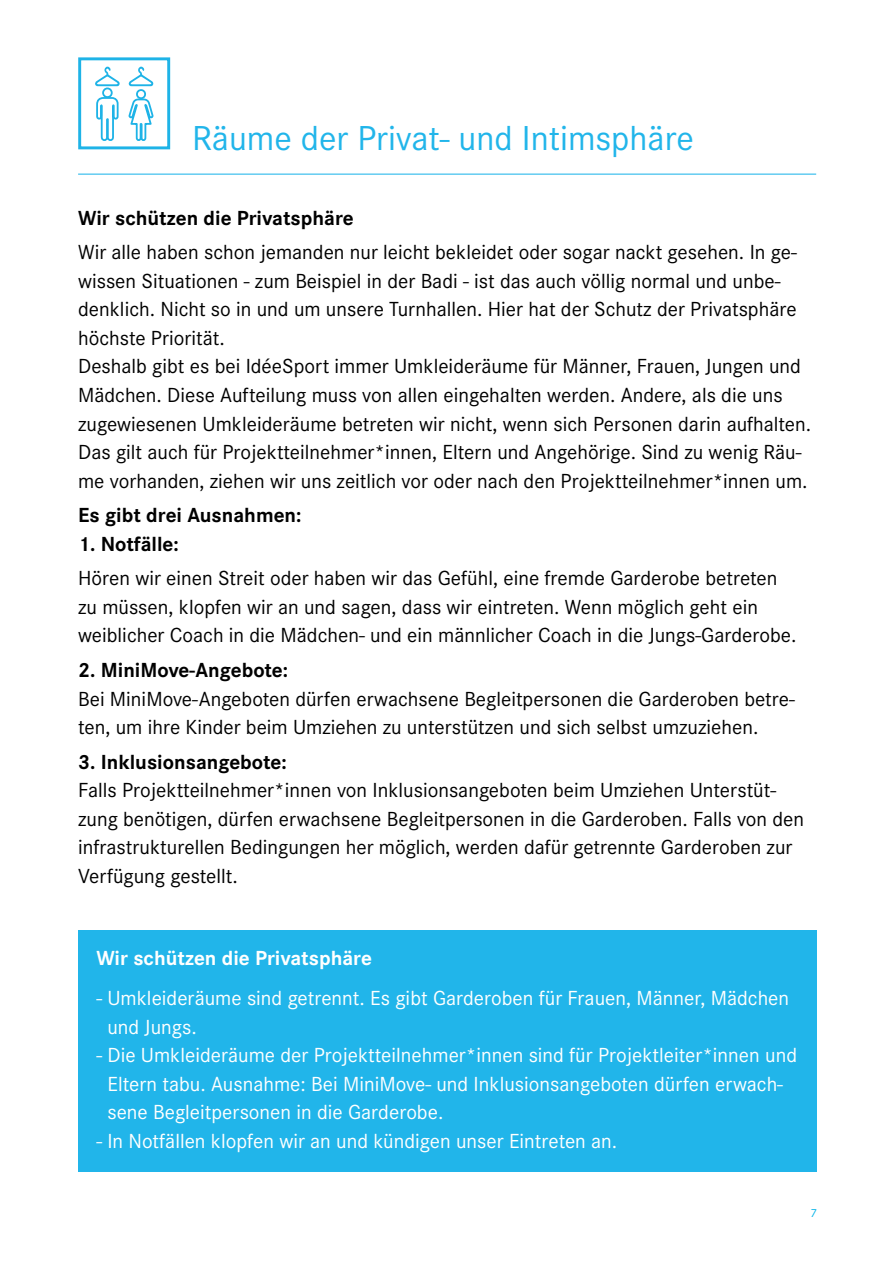
<style>
.page{position:relative;width:893px;height:1263px;background:#fff}
.page>*{position:absolute;margin:0;border:0;box-sizing:border-box;transform-origin:0 0}
.t1{font:36px "Corporate S";color:#21b5ea}
.t2{font:21.15px/28.5px "Corporate S";color:#000}
.t3{font:21.15px/28.5px "Corporate S";color:#fff}
.t4{font:700 21.15px "Corporate S";color:#000}
.t5{font:700 21.15px "Corporate S";color:#fff}
.t6{font:12.9px "Myriad Pro";color:#1eb3e7}
.t7{font:12px "Corporate S";color:#00b2e7}
</style>
<div class="page">
<hr style="left:78px;top:174px;width:738px;height:1px;background:#21b5ea">
<div style="left:78px;top:931px;width:738px;height:241px;background:#21b5ea"></div>
<div style="left:78px;top:57px;width:92px;height:92px;border:3px solid #1eb3e7"></div>
<svg style="left:129px;top:67px;width:25px;height:19px"></svg>
<svg style="left:128px;top:98px;width:26px;height:43px"></svg>
<div style="left:136px;top:89px;width:10px;height:10px;border:2px solid #1eb3e7;border-radius:50%"></div>
<svg style="left:95px;top:67px;width:25px;height:74px"></svg>
<div style="left:102px;top:87px;width:11px;height:11px;border:2px solid #1eb3e7;border-radius:50%"></div>
<h1 class="t1" style="left:192px;top:117px;width:503px">Räume der Privat- und Intimsphäre</h1>
<p class="t4" style="left:78px;top:206px;width:277px">Wir schützen die Privatsphäre</p>
<p class="t2" style="left:78px;top:238px;width:735px">Wir alle haben schon jemanden nur leicht bekleidet oder sogar nackt gesehen. In ge&shy;wissen Situationen - zum Beispiel in der Badi - ist das auch völlig normal und unbe&shy;denklich. Nicht so in und um unsere Turnhallen. Hier hat der Schutz der Privatsphäre höchste Priorität.<br>Deshalb gibt es bei IdéeSport immer Umkleideräume für Männer, Frauen, Jungen und Mädchen. Diese Aufteilung muss von allen eingehalten werden. Andere, als die uns zugewiesenen Umkleideräume betreten wir nicht, wenn sich Personen darin aufhalten.<br>Das gilt auch für Projektteilnehmer*innen, Eltern und Angehörige. Sind zu wenig Räu&shy;me vorhanden, ziehen wir uns zeitlich vor oder nach den Projektteilnehmer*innen um.</p>
<p class="t4" style="left:78px;top:503px;width:225px">Es gibt drei Ausnahmen:</p>
<p class="t4" style="left:78px;top:532px;width:102px">1. Notfälle:</p>
<p class="t2" style="left:78px;top:564px;width:720px">Hören wir einen Streit oder haben wir das Gefühl, eine fremde Garderobe betreten zu müssen, klopfen wir an und sagen, dass wir eintreten. Wenn möglich geht ein weiblicher Coach in die Mädchen- und ein männlicher Coach in die Jungs-Garderobe.</p>
<p class="t4" style="left:78px;top:658px;width:211px">2. MiniMove-Angebote:</p>
<p class="t2" style="left:78px;top:684px;width:718px">Bei MiniMove-Angeboten dürfen erwachsene Begleitpersonen die Garderoben betre&shy;ten, um ihre Kinder beim Umziehen zu unterstützen und sich selbst umzuziehen.</p>
<p class="t4" style="left:78px;top:749px;width:210px">3. Inklusionsangebote:</p>
<p class="t2" style="left:78px;top:776px;width:728px">Falls Projektteilnehmer*innen von Inklusionsangeboten beim Umziehen Unterstüt&shy;zung benötigen, dürfen erwachsene Begleitpersonen in die Garderoben. Falls von den infrastrukturellen Bedingungen her möglich, werden dafür getrennte Garderoben zur Verfügung gestellt.</p>
<p class="t6" style="left:387px;top:368px;width:21px">f***</p>
<p class="t5" style="left:96px;top:945px;width:277px">Wir schützen die Privatsphäre</p>
<p class="t3" style="left:107px;top:984px;width:683px;text-indent:-11px">- Umkleideräume sind getrennt. Es gibt Garderoben für Frauen, Männer, Mädchen und Jungs.</p>
<p class="t3" style="left:107px;top:1041px;width:691px;text-indent:-11px">- Die Umkleideräume der Projektteilnehmer*innen sind für Projektleiter*innen und<br>Eltern tabu. Ausnahme: Bei MiniMove- und Inklusionsangeboten dürfen erwach&shy;sene Begleitpersonen in die Garderobe.</p>
<p class="t3" style="left:96px;top:1127px;width:522px">- In Notfällen klopfen wir an und kündigen unser Eintreten an.</p>
<p class="t7" style="left:811px;top:1206px;width:8px">7</p>
</div>
